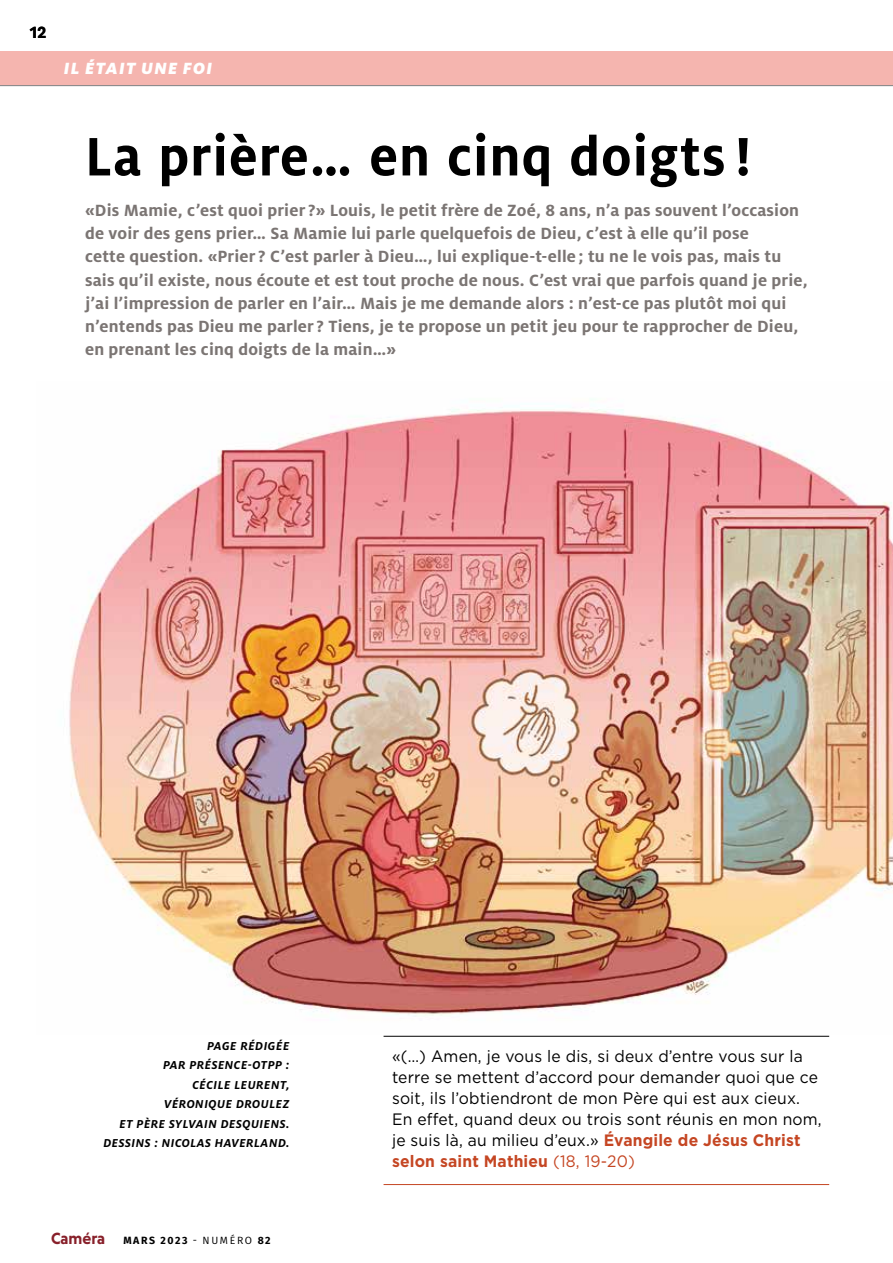
<style>
.page{position:relative;width:893px;height:1263px;background:#fff}
.page>*{position:absolute;margin:0;border:0;box-sizing:border-box;transform-origin:0 0}
.t1{font:700 60px "Milo OT";letter-spacing:.02em;color:#000;scale:.94 1}
.t2{font:700 18px/23.2px "Milo OT";letter-spacing:.01em;color:#7b7573}
.t3{font:italic 900 18px "Milo OT";letter-spacing:.07em;color:#fff}
.t4{font:16.5px/21px "Gotham";letter-spacing:.01em;color:#000;scale:.95 1}
.t5{font:700 16.5px "Pluto Cond";color:#000}
.t6{font:italic 700 12.75px/19.5px "Milo OT";letter-spacing:.04em;color:#000;text-align:right}
.t7{font:700 10.5px "Fira Sans";letter-spacing:.15em;color:#000}
.s1{font-weight:700;color:#c54623}
.s2{color:#c54623}
.s3{font-family:"Niveau Grotesk";font-size:16.5px;color:#88202a}
.s4{font-weight:400}
</style>
<div class="page">
<img style="left:69px;top:399px;width:824px;height:618px">
<hr style="left:384px;top:1036px;width:445px;height:1px;background:#000">
<hr style="left:384px;top:1184px;width:445px;height:1px;background:#c54623">
<div style="left:0;top:51px;width:893px;height:34px;background:#f5b5af"></div>
<hr style="left:0;top:85px;width:893px;height:1px;background:#87888a">
<p class="t5" style="left:30px;top:23px;width:18px">12</p>
<p class="t3" style="left:64px;top:58px;width:150px">IL ÉTAIT UNE FOI</p>
<h1 class="t1" style="left:85px;top:123px;width:711px">La prière… en cinq doigts !</h1>
<p class="t2" style="left:85px;top:198px;width:724px">«Dis Mamie, c’est quoi prier ?» Louis, le petit frère de Zoé, 8 ans, n’a pas souvent l’occasion de voir des gens prier… Sa Mamie lui parle quelquefois de Dieu, c’est à elle qu’il pose<br>cette question. «Prier ? C’est parler à Dieu…, lui explique-t-elle ; tu ne le vois pas, mais tu sais qu’il existe, nous écoute et est tout proche de nous. C’est vrai que parfois quand je prie, j’ai l’impression de parler en l’air… Mais je me demande alors : n’est-ce pas plutôt moi qui n’entends pas Dieu me parler ? Tiens, je te propose un petit jeu pour te rapprocher de Dieu, en prenant les cinq doigts de la main…»</p>
<p class="t6" style="left:103px;top:1036px;width:187px">PAGE RÉDIGÉE<br>PAR PRÉSENCE-OTPP :<br>CÉCILE LEURENT,<br>VÉRONIQUE DROULEZ<br>ET PÈRE SYLVAIN DESQUIENS.<br>DESSINS : NICOLAS HAVERLAND.</p>
<p class="t4" style="left:392px;top:1045px;width:454px">«(…) Amen, je vous le dis, si deux d’entre vous sur la terre se mettent d’accord pour demander quoi que ce soit, ils l’obtiendront de mon Père qui est aux cieux.<br>En effet, quand deux ou trois sont réunis en mon nom, je suis là, au milieu d’eux.» <span class="s1">Évangile de Jésus Christ selon saint Mathieu</span> <span class="s2">(18, 19-20)</span></p>
<p class="t7" style="left:51px;top:1231px;width:221px"><span class="s3">Caméra</span> MARS 2023 <span class="s4">- NUMÉRO</span> 82</p>
</div>
